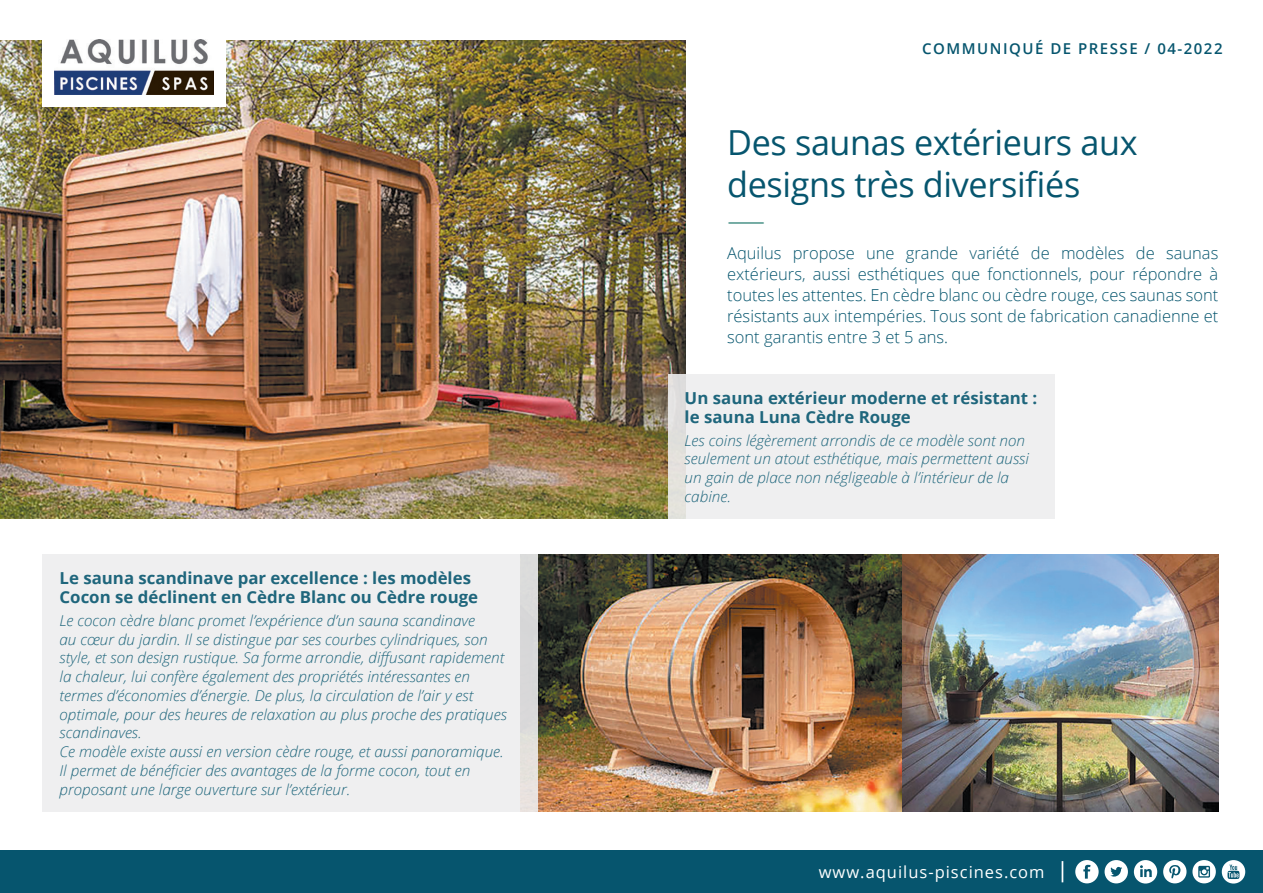
<style>
.page{position:relative;width:1263px;height:893px;background:#fff}
.page>*{position:absolute;margin:0;border:0;box-sizing:border-box;transform-origin:0 0}
.t1{font:34.5px/42px "Open Sans";letter-spacing:-.01em;color:#06556e}
.t2{font:25.5px "Open Sans";color:#70a9a1;scale:1.5 1}
.t3{font:300 16.5px/21px "Open Sans";color:#06556e;text-align:justify}
.t4{font:700 16.5px/18.8px "Open Sans";color:#06556e}
.t5{font:16.5px "Open Sans";letter-spacing:.06em;color:#fff}
.t6{font:italic 300 15px/18.8px "Open Sans";color:#06556e}
.t7{font:600 15px "Open Sans";letter-spacing:.1em;color:#06556e}
</style>
<div class="page">
<img style="left:538px;top:554px;width:680px;height:258px">
<img style="left:0;top:40px;width:686px;height:479px">
<div style="left:0;top:850px;width:1263px;height:43px;background:#06556e"></div>
<hr style="left:1061px;top:861px;width:2px;height:21px;background:#fff">
<svg style="left:1075px;top:860px;width:23px;height:23px"></svg>
<svg style="left:1104px;top:860px;width:24px;height:23px"></svg>
<svg style="left:1163px;top:860px;width:23px;height:23px"></svg>
<svg style="left:1192px;top:860px;width:24px;height:23px"></svg>
<svg style="left:1222px;top:860px;width:23px;height:23px"></svg>
<svg style="left:1134px;top:860px;width:23px;height:23px"></svg>
<div style="left:43px;top:27px;width:183px;height:80px;background:#fff"></div>
<img style="left:54px;top:39px;width:160px;height:55px">
<div style="left:668px;top:374px;width:386px;height:145px;background:#eeeeef"></div>
<div style="left:43px;top:554px;width:495px;height:258px;background:#eeeeef"></div>
<p class="t4" style="left:60px;top:568px;width:420px">Le sauna scandinave par excellence : les modèles<br>Cocon se déclinent en Cèdre Blanc ou Cèdre rouge</p>
<p class="t6" style="left:60px;top:611px;width:449px">Le cocon cèdre blanc promet l’expérience d’un sauna scandinave<br>au cœur du jardin. Il se distingue par ses courbes cylindriques, son style, et son design rustique. Sa forme arrondie, diffusant rapidement la chaleur, lui confère également des propriétés intéressantes en termes d’économies d’énergie. De plus, la circulation de l’air y est optimale, pour des heures de relaxation au plus proche des pratiques scandinaves.<br>Ce modèle existe aussi en version cèdre rouge, et aussi panoramique.<br>Il permet de bénéficier des avantages de la forme cocon, tout en proposant une large ouverture sur l’extérieur.</p>
<p class="t7" style="left:922px;top:38px;width:302px">COMMUNIQUÉ DE PRESSE / 04-2022</p>
<p class="t1" style="left:727px;top:121px;width:412px">Des saunas extérieurs aux designs très diversifiés</p>
<p class="t2" style="left:727px;top:203px;width:27px">—</p>
<p class="t3" style="left:727px;top:242px;width:493px">Aquilus propose une grande variété de modèles de saunas extérieurs, aussi esthétiques que fonctionnels, pour répondre à toutes les attentes. En cèdre blanc ou cèdre rouge, ces saunas sont résistants aux intempéries. Tous sont de fabrication canadienne et sont garantis entre 3 et 5 ans.</p>
<p class="t4" style="left:685px;top:388px;width:354px">Un sauna extérieur moderne et résistant : le sauna Luna Cèdre Rouge</p>
<p class="t6" style="left:685px;top:430px;width:346px">Les coins légèrement arrondis de ce modèle sont non seulement un atout esthétique, mais permettent aussi un gain de place non négligeable à l’intérieur de la cabine.</p>
<p class="t5" style="left:819px;top:861px;width:227px">www.aquilus-piscines.com</p>
</div>
